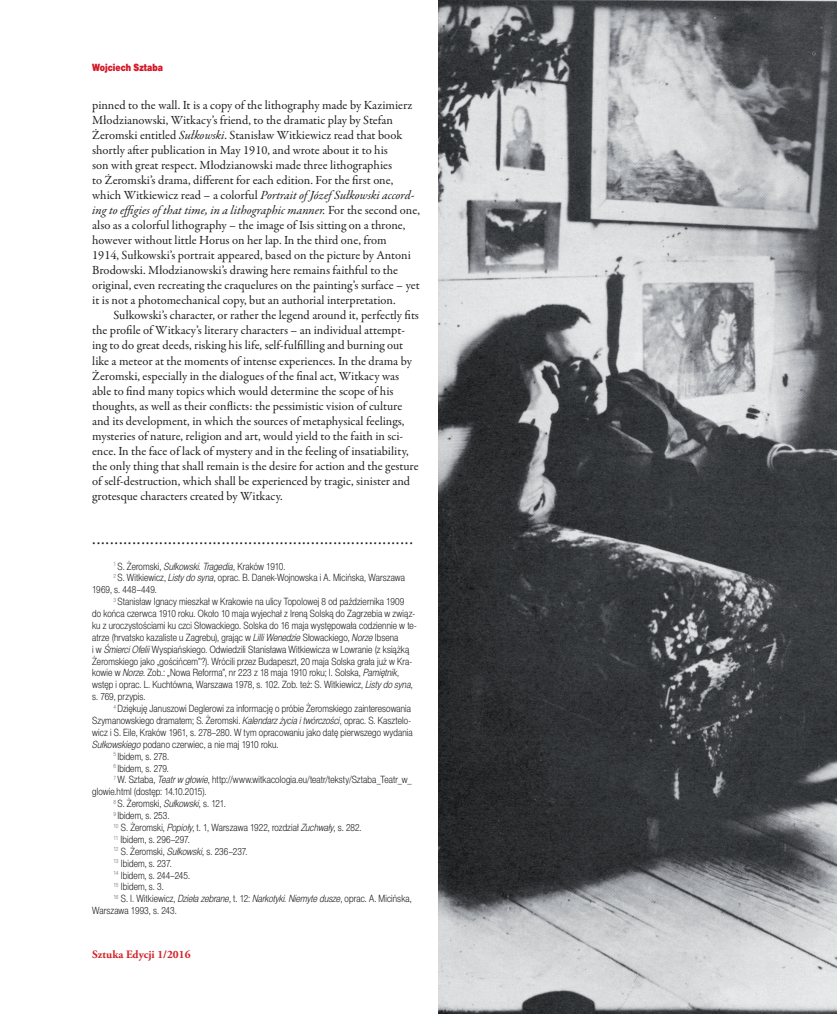
<style>
.page{position:relative;width:837px;height:1014px;background:#fff}
.page>*{position:absolute;margin:0;border:0;box-sizing:border-box;transform-origin:0 0}
.t1{font:17.5px "Garamond Premr Pro";color:#231f20}
.t2{font:12.5px/15px "Garamond Premr Pro";color:#231f20}
.t3{font:700 11.25px "Adobe Garamond Pro";color:#d1232a}
.t4{font:10px "Switzer C Cnd EFN Light";letter-spacing:.01em;color:#231f20}
.t5{font:10px "Switzer C Cnd EFN Black";color:#d61828}
.s1{font-style:italic}
</style>
<div class="page">
<img style="left:438px;top:0;width:398px;height:1012px">
<p class="t5" style="left:92px;top:61px;width:72px">Wojciech Sztaba</p>
<p class="t2" style="left:92px;top:98px;width:329px">pinned to the wall. It is a copy of the lithography made by Kazimierz Młodzianowski, Witkacy’s friend, to the dramatic play by Stefan Żeromski entitled <span class="s1">Sułkowski</span>. Stanisław Witkiewicz read that book shortly after publication in May 1910, and wrote about it to his<br>son with great respect. Młodzianowski made three lithographies<br>to Żeromski’s drama, different for each edition. For the first one, which Witkiewicz read – a colorful <span class="s1">Portrait of Józef Sułkowski accord&shy;ing to effigies of that time, in a lithographic manner.</span> For the second one, also as a colorful lithography – the image of Isis sitting on a throne, however without little Horus on her lap. In the third one, from<br>1914, Sułkowski’s portrait appeared, based on the picture by Antoni Brodowski. Młodzianowski’s drawing here remains faithful to the original, even recreating the craquelures on the painting’s surface – yet it is not a photomechanical copy, but an authorial interpretation.</p>
<p class="t2" style="left:92px;top:308px;width:328px;text-indent:21px">Sułkowski’s character, or rather the legend around it, perfectly fits the profile of Witkacy’s literary characters – an individual attempt&shy;ing to do great deeds, risking his life, self-fulfilling and burning out like a meteor at the moments of intense experiences. In the drama by Żeromski, especially in the dialogues of the final act, Witkacy was able to find many topics which would determine the scope of his thoughts, as well as their conflicts: the pessimistic vision of culture and its development, in which the sources of metaphysical feelings, mysteries of nature, religion and art, would yield to the faith in sci&shy;ence. In the face of lack of mystery and in the feeling of insatiability, the only thing that shall remain is the desire for action and the gesture of self-destruction, which shall be experienced by tragic, sinister and grotesque characters created by Witkacy.</p>
<h1 class="t1" style="left:92px;top:528px;width:322px">........................................................................</h1>
<p class="t4" style="left:113px;top:560px;width:173px"><sup>1</sup> S. Żeromski, <span class="s1">Sułkowski. Tragedia</span>, Kraków 1910.</p>
<p class="t4" style="left:113px;top:572px;width:293px"><sup>2</sup> S. Witkiewicz, <span class="s1">Listy do syna</span>, oprac. B. Danek-Wojnowska i A. Micińska, Warszawa</p>
<p class="t4" style="left:92px;top:584px;width:66px">1969, s. 448–449.</p>
<p class="t4" style="left:113px;top:596px;width:292px"><sup>3</sup> Stanisław Ignacy mieszkał w Krakowie na ulicy Topolowej 8 od października 1909</p>
<p class="t4" style="left:92px;top:607px;width:324px">do końca czerwca 1910 roku. Około 10 maja wyjechał z Ireną Solską do Zagrzebia w związ-</p>
<p class="t4" style="left:92px;top:619px;width:326px">ku z uroczystościami ku czci Słowackiego. Solska do 16 maja występowała codziennie w te-</p>
<p class="t4" style="left:92px;top:631px;width:308px">atrze (hrvatsko kazaliste u Zagrebu), grając w <span class="s1">Lilli Wenedzie</span> Słowackiego, <span class="s1">Norze</span> Ibsena</p>
<p class="t4" style="left:92px;top:643px;width:318px">i w <span class="s1">Śmierci Ofelii</span> Wyspiańskiego. Odwiedzili Stanisława Witkiewicza w Lowranie (z książką</p>
<p class="t4" style="left:92px;top:655px;width:321px">Żeromskiego jako „gościńcem”?). Wrócili przez Budapeszt, 20 maja Solska grała już w Kra-</p>
<p class="t4" style="left:92px;top:667px;width:308px">kowie w <span class="s1">Norze</span>. Zob.: „Nowa Reforma”, nr 223 z 18 maja 1910 roku; I. Solska, <span class="s1">Pamiętnik</span>,</p>
<p class="t4" style="left:92px;top:679px;width:322px">wstęp i oprac. L. Kuchtówna, Warszawa 1978, s. 102. Zob. też: S. Witkiewicz, <span class="s1">Listy do syna</span>,</p>
<p class="t4" style="left:92px;top:690px;width:55px">s. 769, przypis.</p>
<p class="t4" style="left:113px;top:702px;width:299px"><sup>4</sup> Dziękuję Januszowi Deglerowi za informację o próbie Żeromskiego zainteresowania</p>
<p class="t4" style="left:92px;top:714px;width:320px">Szymanowskiego dramatem; S. Żeromski. <span class="s1">Kalendarz życia i twórczości</span>, oprac. S. Kasztelo-</p>
<p class="t4" style="left:92px;top:726px;width:322px">wicz i S. Eile, Kraków 1961, s. 278–280. W tym opracowaniu jako datę pierwszego wydania</p>
<p class="t4" style="left:92px;top:738px;width:188px"><span class="s1">Sułkowskiego</span> podano czerwiec, a nie maj 1910 roku.</p>
<p class="t4" style="left:113px;top:750px;width:57px"><sup>5</sup> Ibidem, s. 278.</p>
<p class="t4" style="left:113px;top:762px;width:57px"><sup>6</sup> Ibidem, s. 279.</p>
<p class="t4" style="left:113px;top:774px;width:300px"><sup>7</sup> W. Sztaba, <span class="s1">Teatr w głowie</span>, http://www.witkacologia.eu/teatr/teksty/Sztaba_Teatr_w_</p>
<p class="t4" style="left:92px;top:786px;width:116px">glowie.html (dostęp: 14.10.2015).</p>
<p class="t4" style="left:113px;top:797px;width:114px"><sup>8</sup> S. Żeromski, <span class="s1">Sułkowski</span>, s. 121.</p>
<p class="t4" style="left:113px;top:809px;width:57px"><sup>9</sup> Ibidem, s. 253.</p>
<p class="t4" style="left:113px;top:821px;width:249px"><sup>10</sup> S. Żeromski, <span class="s1">Popioły</span>, t. 1, Warszawa 1922, rozdział <span class="s1">Zuchwały</span>, s. 282.</p>
<p class="t4" style="left:113px;top:833px;width:78px"><sup>11</sup> Ibidem, s. 296–297.</p>
<p class="t4" style="left:113px;top:845px;width:135px"><sup>12</sup> S. Żeromski, <span class="s1">Sułkowski</span>, s. 236–237.</p>
<p class="t4" style="left:113px;top:857px;width:60px"><sup>13</sup> Ibidem, s. 237.</p>
<p class="t4" style="left:113px;top:869px;width:78px"><sup>14</sup> Ibidem, s. 244–245.</p>
<p class="t4" style="left:113px;top:881px;width:52px"><sup>15</sup> Ibidem, s. 3.</p>
<p class="t4" style="left:113px;top:892px;width:299px"><sup>16</sup> S. I. Witkiewicz, <span class="s1">Dzieła zebrane</span>, t. 12: <span class="s1">Narkotyki. Niemyte dusze</span>, oprac. A. Micińska,</p>
<p class="t4" style="left:92px;top:904px;width:86px">Warszawa 1993, s. 243.</p>
<p class="t3" style="left:92px;top:948px;width:100px">Sztuka Edycji 1/2016</p>
</div>
